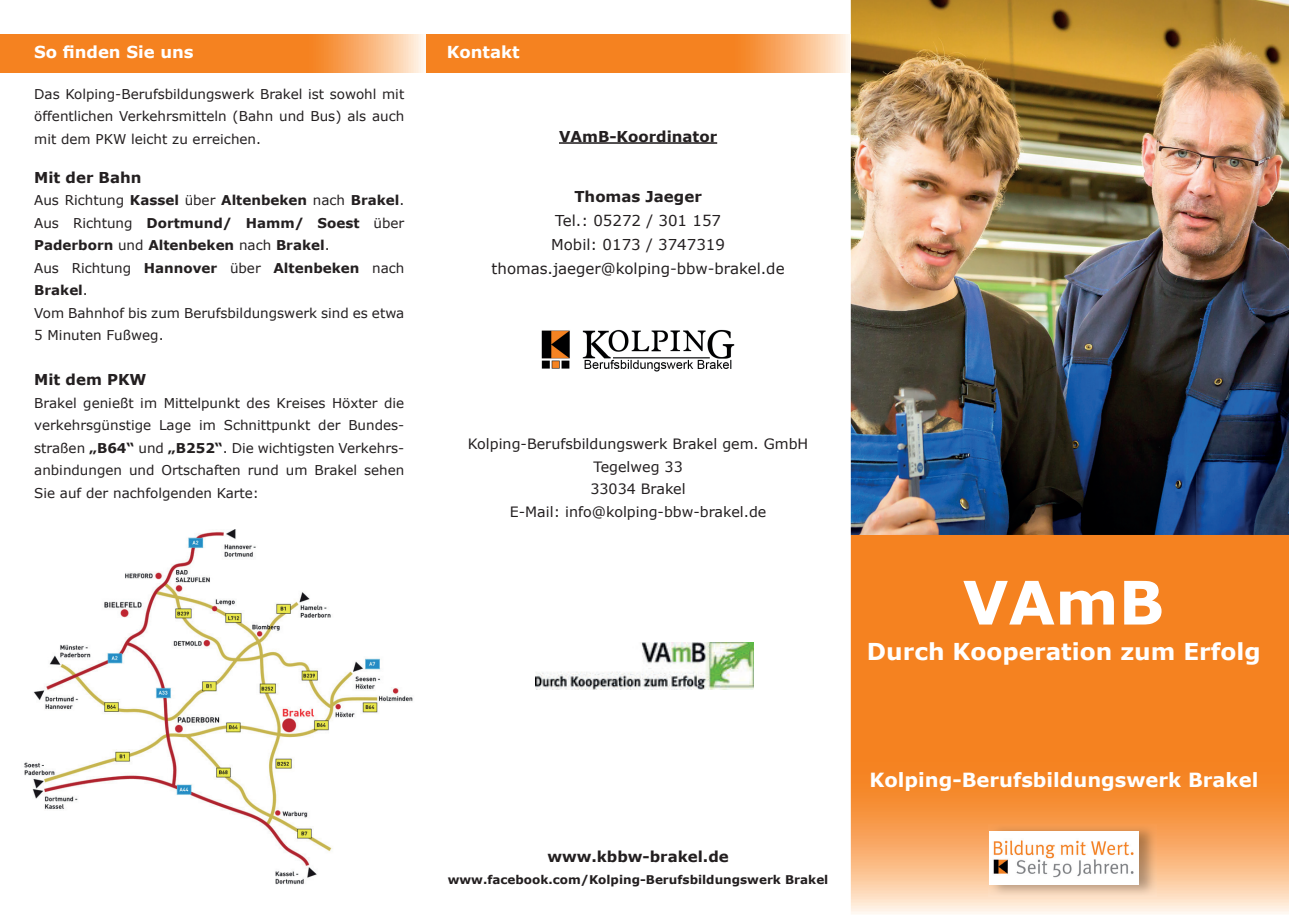
<style>
.page{position:relative;width:1289px;height:919px;background:#fff}
.page>*{position:absolute;margin:0;border:0;box-sizing:border-box;transform-origin:0 0}
.t1{font:700 60px "Verdana";color:#fff}
.t2{font:700 23.25px "Verdana";color:#fff}
.t3{font:700 19.5px "Verdana";color:#fff}
.t4{font:700 16.5px "Verdana";color:#fff}
.t5{font:15px/24px "Verdana";color:#231f20;text-align:center}
.t6{font:700 15px "Verdana";color:#231f20}
.t7{font:14.25px/22.5px "Verdana";color:#231f20;text-align:center}
.t8{font:13.5px/22.5px "Verdana";color:#231f20;text-align:justify}
.t9{font:700 12px "Verdana";color:#231f20}
.s1{font-weight:700}
</style>
<div class="page">
<img style="left:850px;top:0;width:438px;height:535px">
<svg style="left:426px;top:34px;width:424px;height:38px;background:#f68f38"></svg>
<svg style="left:850px;top:535px;width:438px;height:379px;background:#f69039"></svg>
<img style="left:988px;top:824px;width:168px;height:72px">
<div style="left:988px;top:831px;width:150px;height:53px;background:#fff"></div>
<img style="left:993px;top:840px;width:141px;height:38px">
<svg style="left:0;top:34px;width:424px;height:38px;background:#f68f37"></svg>
<hr style="left:559px;top:142px;width:158px;height:2px;background:#231f20">
<img style="left:541px;top:329px;width:194px;height:43px">
<img style="left:24px;top:529px;width:389px;height:355px">
<img style="left:535px;top:642px;width:218px;height:47px">
<p class="t4" style="left:34px;top:42px;width:161px">So finden Sie uns</p>
<p class="t8" style="left:34px;top:83px;width:371px">Das Kolping-Berufsbildungswerk Brakel ist sowohl mit öffentlichen Verkehrsmitteln (Bahn und Bus) als auch mit dem PKW leicht zu erreichen.</p>
<p class="t6" style="left:34px;top:167px;width:109px">Mit der Bahn</p>
<p class="t8" style="left:34px;top:189px;width:371px;text-align:left">Aus Richtung <span class="s1">Kassel</span> über <span class="s1">Altenbeken</span> nach <span class="s1">Brakel</span>.<br>Aus Richtung <span class="s1">Dortmund/ Hamm/ Soest</span> über <span class="s1">Paderborn</span> und <span class="s1">Altenbeken</span> nach <span class="s1">Brakel</span>.<br>Aus Richtung <span class="s1">Hannover</span> über <span class="s1">Altenbeken</span> nach <span class="s1">Brakel</span>.<br>Vom Bahnhof bis zum Berufsbildungswerk sind es etwa 5 Minuten Fußweg.</p>
<p class="t6" style="left:34px;top:370px;width:114px">Mit dem PKW</p>
<p class="t8" style="left:34px;top:392px;width:371px">Brakel genießt im Mittelpunkt des Kreises Höxter die verkehrsgünstige Lage im Schnittpunkt der Bundes&shy;straßen <span class="s1">„B64“</span> und <span class="s1">„B252“</span>. Die wichtigsten Verkehrs&shy;anbindungen und Ortschaften rund um Brakel sehen Sie auf der nachfolgenden Karte:</p>
<p class="t4" style="left:446px;top:42px;width:74px">Kontakt</p>
<p class="t6" style="left:559px;top:127px;width:160px">VAmB-Koordinator</p>
<p class="t6" style="left:574px;top:187px;width:129px">Thomas Jaeger</p>
<p class="t5" style="left:491px;top:209px;width:294px">Tel.: 05272 / 301 157<br>Mobil: 0173 / 3747319 thomas.jaeger@kolping-bbw-brakel.de</p>
<p class="t7" style="left:468px;top:433px;width:342px">Kolping-Berufsbildungswerk Brakel gem. GmbH<br>Tegelweg 33<br>33034 Brakel<br>E-Mail: info@kolping-bbw-brakel.de</p>
<h1 class="t1" style="left:962px;top:563px;width:203px">VAmB</h1>
<h2 class="t2" style="left:867px;top:636px;width:395px">Durch Kooperation zum Erfolg</h2>
<p class="t6" style="left:547px;top:846px;width:183px">www.kbbw-brakel.de</p>
<p class="t9" style="left:448px;top:871px;width:382px">www.facebook.com/Kolping-Berufsbildungswerk Brakel</p>
<h3 class="t3" style="left:869px;top:767px;width:390px">Kolping-Berufsbildungswerk Brakel</h3>
</div>
